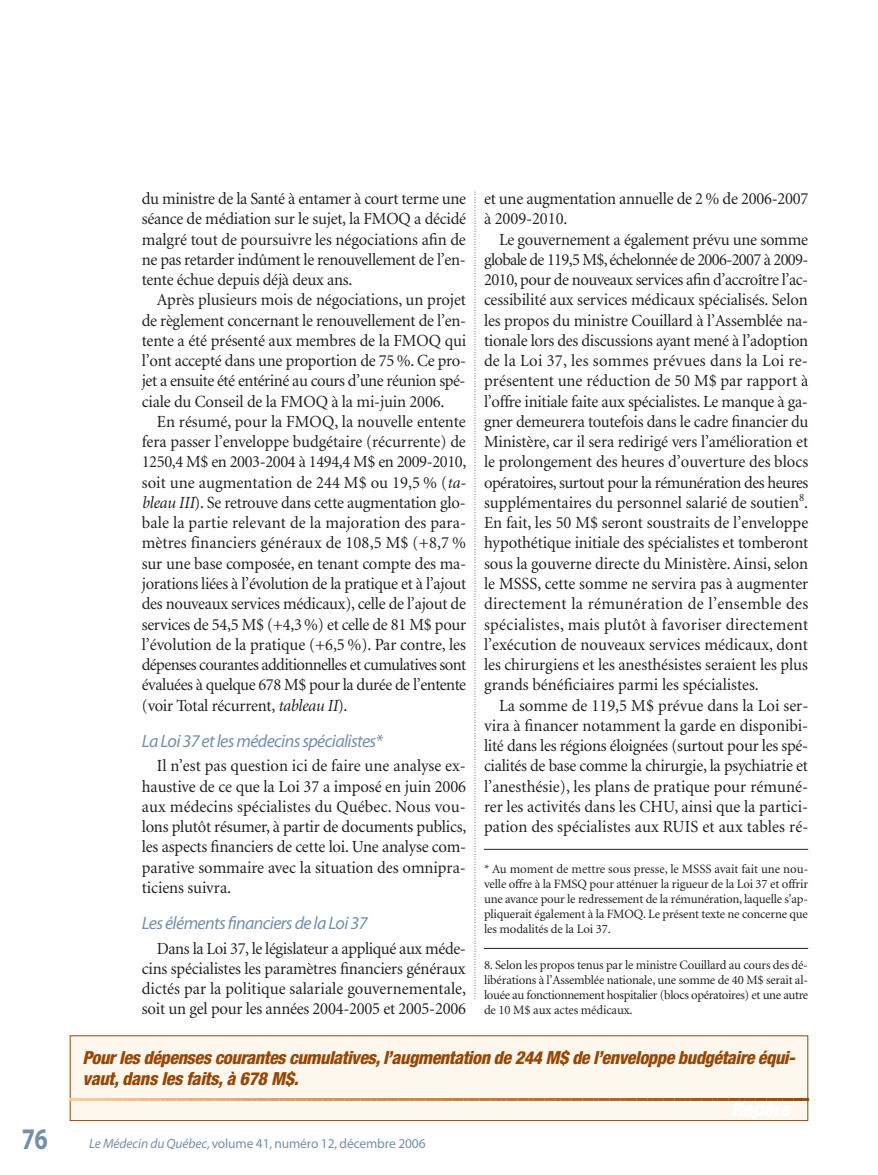
<style>
.page{position:relative;width:878px;height:1175px;background:#fff}
.page>*{position:absolute;margin:0;border:0;box-sizing:border-box;transform-origin:0 0}
.t1{font:700 30px "Myriad";color:#7690ab;scale:.8 1}
.t2{font:italic 800 condensed 18px/21.8px "Helvetica Neue";letter-spacing:-.025em;color:#974705}
.t3{font:italic 18px "Myriad";letter-spacing:-.035em;color:#7690ab}
.t4{font:17.1px/20.2px "Minion";letter-spacing:-.015em;color:#231f20;text-align:justify}
.t5{font:13.5px "Myriad";letter-spacing:-.01em;color:#7690ab}
.t6{font:12.75px/15px "Minion";letter-spacing:-.015em;color:#231f20;text-align:justify}
.s1{font-style:italic}
</style>
<div class="page">
<svg style="left:474px;top:192px;width:1px;height:807px"></svg>
<div style="left:70px;top:1035px;width:737px;height:85px;background:#fef7ed"></div>
<svg style="left:70px;top:1098px;width:23px;height:22px"></svg>
<hr style="left:97px;top:1098px;width:2px;height:22px;background:#f9c78a">
<svg style="left:103px;top:1098px;width:109px;height:3px"></svg>
<hr style="left:216px;top:1098px;width:2px;height:22px;background:#e6ae71">
<svg style="left:222px;top:1098px;width:109px;height:3px"></svg>
<hr style="left:335px;top:1098px;width:2px;height:22px;background:#d59559">
<svg style="left:341px;top:1098px;width:255px;height:3px"></svg>
<hr style="left:600px;top:1098px;width:2px;height:22px;background:#b16728">
<svg style="left:606px;top:1098px;width:109px;height:3px"></svg>
<hr style="left:719px;top:1098px;width:2px;height:22px;background:#a25414">
<svg style="left:725px;top:1098px;width:82px;height:3px"></svg>
<hr style="left:484px;top:948px;width:324px;height:1px;background:#231f20">
<hr style="left:484px;top:849px;width:324px;height:1px;background:#231f20">
<p class="t4" style="left:142px;top:190px;width:326px">du ministre de la Santé à entamer à court terme une séance de médiation sur le sujet, la FMOQ a décidé malgré tout de poursuivre les négociations afin de ne pas retarder indûment le renouvellement de l’en&shy;tente échue depuis déjà deux ans.</p>
<p class="t4" style="left:142px;top:291px;width:326px;text-indent:15px">Après plusieurs mois de négociations, un projet de règlement concernant le renouvellement de l’en&shy;tente a été présenté aux membres de la FMOQ qui l’ont accepté dans une proportion de 75 %. Ce pro&shy;jet a ensuite été entériné au cours d’une réunion spé&shy;ciale du Conseil de la FMOQ à la mi-juin 2006.</p>
<p class="t4" style="left:142px;top:413px;width:326px;text-indent:15px">En résumé, pour la FMOQ, la nouvelle entente fera passer l’enveloppe budgétaire (récurrente) de 1250,4 M$ en 2003-2004 à 1494,4 M$ en 2009-2010, soit une augmentation de 244 M$ ou 19,5 % (<span class="s1">ta&shy;bleau III</span>). Se retrouve dans cette augmentation glo&shy;bale la partie relevant de la majoration des para&shy;mètres financiers généraux de 108,5 M$ (+8,7 % sur une base composée, en tenant compte des ma&shy;jorations liées à l’évolution de la pratique et à l’ajout des nouveaux services médicaux), celle de l’ajout de services de 54,5 M$ (+4,3 %) et celle de 81 M$ pour l’évolution de la pratique (+6,5 %). Par contre, les dépenses courantes additionnelles et cumulatives sont évaluées à quelque 678 M$ pour la durée de l’entente (voir Total récurrent, <span class="s1">tableau II</span>).</p>
<p class="t3" style="left:142px;top:733px;width:243px">LaLoi 37 et les médecins spécialistes*</p>
<p class="t4" style="left:142px;top:757px;width:326px;text-indent:15px">Il n’est pas question ici de faire une analyse ex&shy;haustive de ce que la Loi 37 a imposé en juin 2006 aux médecins spécialistes du Québec. Nous vou&shy;lons plutôt résumer, à partir de documents publics, les aspects financiers de cette loi. Une analyse com&shy;parative sommaire avec la situation des omnipra&shy;ticiens suivra.</p>
<p class="t3" style="left:142px;top:916px;width:227px">Les éléments financiers de la Loi 37</p>
<p class="t4" style="left:142px;top:939px;width:326px;text-indent:15px">Dans la Loi 37, le législateur a appliqué aux méde&shy;cins spécialistes les paramètres financiers généraux dictés par la politique salariale gouvernementale, soit un gel pour les années 2004-2005 et 2005-2006</p>
<p class="t4" style="left:484px;top:190px;width:326px">et une augmentation annuelle de 2 % de 2006-2007 à 2009-2010.</p>
<p class="t4" style="left:484px;top:230px;width:326px;text-indent:15px">Le gouvernement a également prévu une somme globale de 119,5 M$, échelonnée de 2006-2007 à 2009- 2010, pour de nouveaux services afin d’accroître l’ac&shy;cessibilité aux services médicaux spécialisés. Selon les propos du ministre Couillard à l’Assemblée na&shy;tionale lors des discussions ayant mené à l’adoption de la Loi 37, les sommes prévues dans la Loi re&shy;présentent une réduction de 50 M$ par rapport à l’offre initiale faite aux spécialistes. Le manque à ga&shy;gner demeurera toutefois dans le cadre financier du Ministère, car il sera redirigé vers l’amélioration et le prolongement des heures d’ouverture des blocs opératoires, surtout pour la rémunération des heures supplémentaires du personnel salarié de soutien<sup>8</sup>.<br>En fait, les 50 M$ seront soustraits de l’enveloppe hypothétique initiale des spécialistes et tomberont sous la gouverne directe du Ministère. Ainsi, selon le MSSS, cette somme ne servira pas à augmenter directement la rémunération de l’ensemble des spécialistes, mais plutôt à favoriser directement l’exécution de nouveaux services médicaux, dont les chirurgiens et les anesthésistes seraient les plus grands bénéficiaires parmi les spécialistes.</p>
<p class="t4" style="left:484px;top:696px;width:326px;text-indent:15px">La somme de 119,5 M$ prévue dans la Loi ser&shy;vira à financer notamment la garde en disponibi&shy;lité dans les régions éloignées (surtout pour les spé&shy;cialités de base comme la chirurgie, la psychiatrie et l’anesthésie), les plans de pratique pour rémuné&shy;rer les activités dans les CHU, ainsi que la partici&shy;pation des spécialistes aux RUIS et aux tables ré-</p>
<p class="t6" style="left:484px;top:862px;width:326px">* Au moment de mettre sous presse, le MSSS avait fait une nou&shy;velle offre à la FMSQ pour atténuer la rigueur de la Loi 37 et offrir une avance pour le redressement de la rémunération, laquelle s’ap&shy;pliquerait également à la FMOQ. Le présent texte ne concerne que les modalités de la Loi 37.</p>
<p class="t6" style="left:484px;top:958px;width:326px">8. Selon les propos tenus par le ministre Couillard au cours des dé&shy;libérations à l’Assemblée nationale, une somme de 40 M$ serait al&shy;louée au fonctionnement hospitalier (blocs opératoires) et une autre de 10 M$ aux actes médicaux.</p>
<p class="t2" style="left:82px;top:1047px;width:714px">Pour les dépenses courantes cumulatives, l’augmentation de 244 M$ de l’enveloppe budgétaire équi&shy;vaut, dans les faits, à 678 M$.</p>
<h1 class="t1" style="left:22px;top:1127px;width:34px">76</h1>
<p class="t5" style="left:89px;top:1138px;width:338px"><span class="s1">Le Médecin du Québec,</span>volume 41, numéro 12, décembre 2006</p>
</div>
